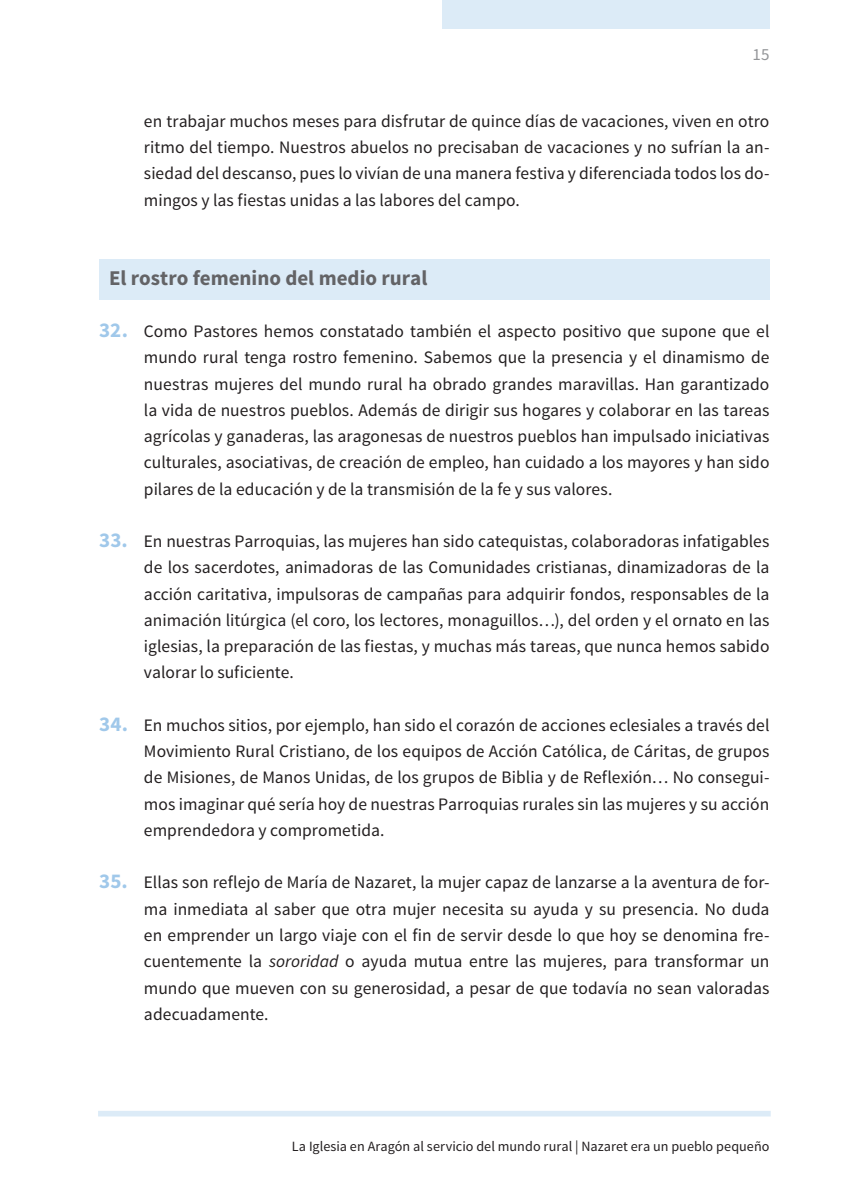
<style>
.page{position:relative;width:844px;height:1191px;background:#fff}
.page>*{position:absolute;margin:0;border:0;box-sizing:border-box;transform-origin:0 0}
.t1{font:700 21px "Source Sans Pro";color:#636366}
.t2{font:17.5px/26.2px "Source Sans Pro";letter-spacing:.005em;color:#231f20;text-align:justify}
.t3{font:16.97px "Source Sans Pro";color:#939598}
.t4{font:14.17px "Source Sans Pro";letter-spacing:.005em;color:#231f20}
.s1{font-weight:700;font-size:21px;color:#a0c8ea}
.s2{font-style:italic}
</style>
<div class="page">
<div style="left:98px;top:1110px;width:672px;height:6px;background:#dcebf7"></div>
<div style="left:441px;top:0;width:328px;height:28px;background:#dcebf7"></div>
<div style="left:99px;top:259px;width:670px;height:41px;background:#dcebf7"></div>
<p class="t3" style="left:752px;top:44px;width:18px">15</p>
<p class="t2" style="left:144px;top:108px;width:627px">en trabajar muchos meses para disfrutar de quince días de vacaciones, viven en otro ritmo del tiempo. Nuestros abuelos no precisaban de vacaciones y no sufrían la an&shy;siedad del descanso, pues lo vivían de una manera festiva y diferenciada todos los do&shy;mingos y las fiestas unidas a las labores del campo.</p>
<p class="t1" style="left:109px;top:264px;width:319px">El rostro femenino del medio rural</p>
<p class="t2" style="left:144px;top:318px;width:627px;text-indent:-45px"><span class="s1">32.</span> Como Pastores hemos constatado también el aspecto positivo que supone que el mundo rural tenga rostro femenino. Sabemos que la presencia y el dinamismo de nuestras mujeres del mundo rural ha obrado grandes maravillas. Han garantizado la vida de nuestros pueblos. Además de dirigir sus hogares y colaborar en las tareas agrícolas y ganaderas, las aragonesas de nuestros pueblos han impulsado iniciativas culturales, asociativas, de creación de empleo, han cuidado a los mayores y han sido pilares de la educación y de la transmisión de la fe y sus valores.</p>
<p class="t2" style="left:144px;top:528px;width:627px;text-indent:-45px"><span class="s1">33.</span> En nuestras Parroquias, las mujeres han sido catequistas, colaboradoras infatigables de los sacerdotes, animadoras de las Comunidades cristianas, dinamizadoras de la acción caritativa, impulsoras de campañas para adquirir fondos, responsables de la animación litúrgica (el coro, los lectores, monaguillos…), del orden y el ornato en las iglesias, la preparación de las fiestas, y muchas más tareas, que nunca hemos sabido valorar lo suficiente.</p>
<p class="t2" style="left:144px;top:712px;width:627px;text-indent:-45px"><span class="s1">34.</span> En muchos sitios, por ejemplo, han sido el corazón de acciones eclesiales a través del Movimiento Rural Cristiano, de los equipos de Acción Católica, de Cáritas, de grupos de Misiones, de Manos Unidas, de los grupos de Biblia y de Reflexión… No consegui&shy;mos imaginar qué sería hoy de nuestras Parroquias rurales sin las mujeres y su acción emprendedora y comprometida.</p>
<p class="t2" style="left:144px;top:870px;width:627px;text-indent:-45px"><span class="s1">35.</span> Ellas son reflejo de María de Nazaret, la mujer capaz de lanzarse a la aventura de for&shy;ma inmediata al saber que otra mujer necesita su ayuda y su presencia. No duda en emprender un largo viaje con el fin de servir desde lo que hoy se denomina fre&shy;cuentemente la <span class="s2">sororidad</span> o ayuda mutua entre las mujeres, para transformar un mundo que mueven con su generosidad, a pesar de que todavía no sean valoradas adecuadamente.</p>
<p class="t4" style="left:292px;top:1137px;width:479px">La Iglesia en Aragón al servicio del mundo rural | Nazaret era un pueblo pequeño</p>
</div>
